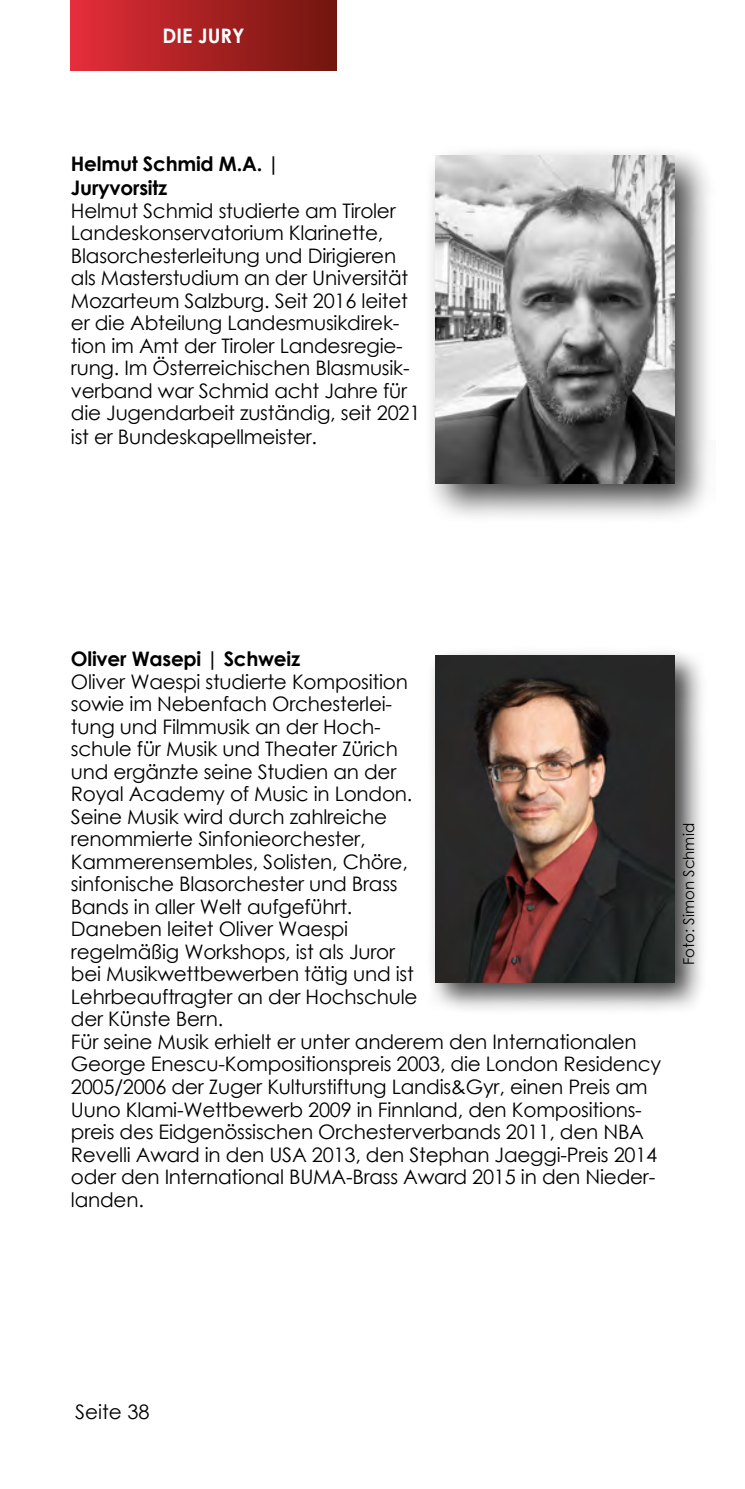
<style>
.page{position:relative;width:745px;height:1489px;background:#fff}
.page>*{position:absolute;margin:0;border:0;box-sizing:border-box;transform-origin:0 0}
.t1{font:20px/22.5px "Century Gothic";letter-spacing:-.01em;color:#000}
.t2{font:700 20px/24px "Century Gothic";letter-spacing:-.01em;color:#000}
.t3{font:700 20px "Century Gothic";color:#fff}
.t4{font:15px "Century Gothic";color:#000}
</style>
<div class="page">
<div style="left:71px;top:0;width:265px;height:71px;background:linear-gradient(to right,#e42d3a,#6f160c)"></div>
<div style="left:422px;top:143px;width:293px;height:382px;background:#000;opacity:.75"></div>
<img style="left:435px;top:156px;width:238px;height:327px">
<div style="left:425px;top:646px;width:282px;height:368px;background:#000;opacity:.75"></div>
<img style="left:435px;top:655px;width:238px;height:327px">
<p class="t3" style="left:162px;top:20px;width:84px">DIE JURY</p>
<p class="t2" style="left:71px;top:151px;width:210px">Helmut Schmid M.A. |<br>Juryvorsitz</p>
<p class="t1" style="left:71px;top:199px;width:351px">Helmut Schmid studierte am Tiroler Landeskonservatorium Klarinette, Blasorchesterleitung und Dirigieren als Masterstudium an der Universität Mozarteum Salzburg. Seit 2016 leitet er die Abteilung Landesmusikdirek&shy;tion im Amt der Tiroler Landesregie&shy;rung. Im Österreichischen Blasmusik&shy;verband war Schmid acht Jahre für die Jugendarbeit zuständig, seit 2021 ist er Bundeskapellmeister.</p>
<p class="t2" style="left:71px;top:646px;width:231px">Oliver Wasepi | Schweiz</p>
<p class="t1" style="left:71px;top:670px;width:591px">Oliver Waespi studierte Komposition<br>sowie im Nebenfach Orchesterlei-<br>tung und Filmmusik an der Hoch-<br>schule für Musik und Theater Zürich<br>und ergänzte seine Studien an der<br>Royal Academy of Music in London.<br>Seine Musik wird durch zahlreiche<br>renommierte Sinfonieorchester,<br>Kammerensembles, Solisten, Chöre,<br>sinfonische Blasorchester und Brass<br>Bands in aller Welt aufgeführt.<br>Daneben leitet Oliver Waespi<br>regelmäßig Workshops, ist als Juror<br>bei Musikwettbewerben tätig und ist<br>Lehrbeauftragter an der Hochschule<br>der Künste Bern.<br>Für seine Musik erhielt er unter anderem den Internationalen George Enescu-Kompositionspreis 2003, die London Residency 2005/2006 der Zuger Kulturstiftung Landis&amp;Gyr, einen Preis am Uuno Klami-Wettbewerb 2009 in Finnland, den Kompositions&shy;preis des Eidgenössischen Orchesterverbands 2011, den NBA Revelli Award in den USA 2013, den Stephan Jaeggi-Preis 2014 oder den International BUMA-Brass Award 2015 in den Nieder&shy;landen.</p>
<p class="t4" style="left:677px;top:964px;width:143px;rotate:-90deg">Foto: Simon Schmid</p>
<p class="t1" style="left:75px;top:1399px;width:76px">Seite 38</p>
</div>
